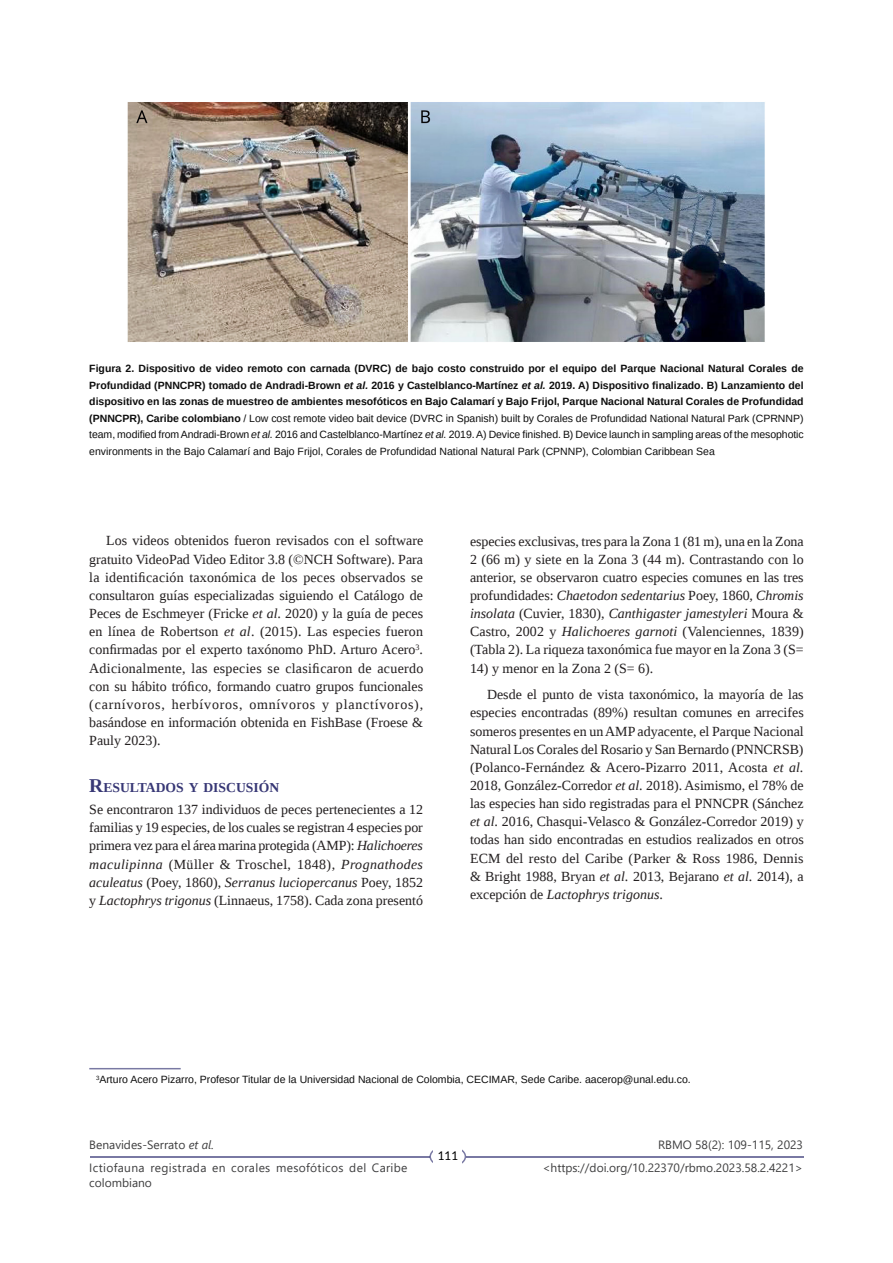
<style>
.page{position:relative;width:893px;height:1263px;background:#fff}
.page>*{position:absolute;margin:0;border:0;box-sizing:border-box;transform-origin:0 0}
.Textos_otros_parrafo{font:13.95px/18.1px "Liberation Serif";color:#231f20;text-align:justify}
.Texto_1er_párrafo_si{font:13.95px/18.1px "Liberation Serif";color:#231f20;text-align:justify}
.Acapites{font:700 13.65px "Liberation Serif";color:#373775}
.t1{font:12px/23px "Segoe UI";color:#3e3e3f;text-align:right}
.t2{font:12px/14.4px "Segoe UI";letter-spacing:.03em;color:#3e3e3f}
.t3{font:12px "Lato";color:#000}
.Leyendas{font:700 10.5px/16.5px "Liberation Sans";color:#0d0d0d;text-align:justify}
.Leyendas-2{font:10.5px "Liberation Sans";color:#0d0d0d}
.s1{font-style:italic}
.s2{font-weight:400}
.s3{font-weight:400;font-style:italic}
.s4{font-size:19.5px}
</style>
<div class="page">
<img style="left:127px;top:102px;width:638px;height:240px">
<hr style="left:89px;top:1068px;width:92px;height:1px;background:#303071">
<div style="left:429px;top:1145px;width:37px;height:23px;border:2px solid #303071;border-radius:50%"></div>
<div style="left:433px;top:1135px;width:29px;height:41px;background:#fff"></div>
<hr style="left:466px;top:1156px;width:337px;height:1px;background:#303071">
<hr style="left:90px;top:1156px;width:339px;height:1px;background:#303071">
<p class="Leyendas" style="left:89px;top:361px;width:716px">Figura 2. Dispositivo de video remoto con carnada (DVRC) de bajo costo construido por el equipo del Parque Nacional Natural Corales de Profundidad (PNNCPR) tomado de Andradi-Brown <span class="s1">et al.</span> 2016 y Castelblanco-Martínez <span class="s1">et al.</span> 2019. A) Dispositivo finalizado. B) Lanzamiento del dispositivo en las zonas de muestreo de ambientes mesofóticos en Bajo Calamarí y Bajo Frijol, Parque Nacional Natural Corales de Profundidad (PNNCPR), Caribe colombiano <span class="s2">/ Low cost remote video bait device (DVRC in Spanish) built by Corales de Profundidad National Natural Park (CPRNNP) team, modified from Andradi-Brown</span> <span class="s3">et al.</span> <span class="s2">2016 and Castelblanco-Martínez</span> <span class="s3">et al.</span> <span class="s2">2019. A) Device finished. B) Device launch in sampling areas of the mesophotic environments in the Bajo Calamarí and Bajo Frijol, Corales de Profundidad National Natural Park (CPNNP), Colombian Caribbean Sea</span></p>
<p class="Textos_otros_parrafo" style="left:89px;top:532px;width:335px;text-indent:17px">Los videos obtenidos fueron revisados con el software gratuito VideoPad Video Editor 3.8 (©NCH Software). Para la identificación taxonómica de los peces observados se consultaron guías especializadas siguiendo el Catálogo de Peces de Eschmeyer (Fricke <span class="s1">et al</span>. 2020) y la guía de peces en línea de Robertson <span class="s1">et al</span>. (2015). Las especies fueron confirmadas por el experto taxónomo PhD. Arturo Acero<sup>3</sup>.<br>Adicionalmente, las especies se clasificaron de acuerdo con su hábito trófico, formando cuatro grupos funcionales (carnívoros, herbívoros, omnívoros y planctívoros), basándose en información obtenida en FishBase (Froese &amp; Pauly 2023).</p>
<p class="Acapites" style="left:89px;top:778px;width:191px"><span class="s4">R</span>ESULTADOS Y DISCUSIÓN</p>
<p class="Texto_1er_párrafo_si" style="left:89px;top:800px;width:335px">Se encontraron 137 individuos de peces pertenecientes a 12 familias y 19 especies, de los cuales se registran 4 especies por primera vez para el área marina protegida (AMP): <span class="s1">Halichoeres maculipinna</span> (Müller &amp; Troschel, 1848)<span class="s1">, Prognathodes aculeatus</span> (Poey, 1860), <span class="s1">Serranus luciopercanus</span> Poey, 1852 y <span class="s1">Lactophrys trigonus</span> (Linnaeus, 1758). Cada zona presentó</p>
<p class="Texto_1er_párrafo_si" style="left:470px;top:532px;width:335px">especies exclusivas, tres para la Zona 1 (81 m), una en la Zona 2 (66 m) y siete en la Zona 3 (44 m). Contrastando con lo anterior, se observaron cuatro especies comunes en las tres profundidades: <span class="s1">Chaetodon sedentarius</span> Poey, 1860<span class="s1">, Chromis insolata</span> (Cuvier, 1830)<span class="s1">, Canthigaster jamestyleri</span> Moura &amp; Castro, 2002 y <span class="s1">Halichoeres garnoti</span> (Valenciennes, 1839) (Tabla 2). La riqueza taxonómica fue mayor en la Zona 3 (S=</p>
<p class="Texto_1er_párrafo_si" style="left:470px;top:659px;width:185px">14) y menor en la Zona 2 (S= 6).</p>
<p class="Textos_otros_parrafo" style="left:470px;top:685px;width:335px;text-indent:17px">Desde el punto de vista taxonómico, la mayoría de las especies encontradas (89%) resultan comunes en arrecifes someros presentes en un AMP adyacente, el Parque Nacional Natural Los Corales del Rosario y San Bernardo (PNNCRSB) (Polanco-Fernández &amp; Acero-Pizarro 2011, Acosta <span class="s1">et al.<br></span>2018, González-Corredor <span class="s1">et al.</span> 2018). Asimismo, el 78% de las especies han sido registradas para el PNNCPR (Sánchez <span class="s1">et al.</span> 2016, Chasqui-Velasco &amp; González-Corredor 2019) y todas han sido encontradas en estudios realizados en otros ECM del resto del Caribe (Parker &amp; Ross 1986, Dennis &amp; Bright 1988, Bryan <span class="s1">et al.</span> 2013, Bejarano <span class="s1">et al.</span> 2014), a excepción de <span class="s1">Lactophrys trigonus</span>.</p>
<p class="Leyendas-2" style="left:96px;top:1073px;width:596px"><sup>3</sup>Arturo Acero Pizarro, Profesor Titular de la Universidad Nacional de Colombia, CECIMAR, Sede Caribe. aacerop@unal.edu.co.</p>
<p class="t1" style="left:89px;top:1132px;width:126px">Benavides-Serrato <span class="s1">et al.</span></p>
<p class="t1" style="left:542px;top:1132px;width:262px">RBMO 58(2): 109-115, 2023 &lt;https://doi.org/10.22370/rbmo.2023.58.2.4221&gt;</p>
<p class="t3" style="left:437px;top:1149px;width:22px">111</p>
<p class="t2" style="left:89px;top:1160px;width:320px">Ictiofauna registrada en corales mesofóticos del Caribe colombiano</p>
</div>
